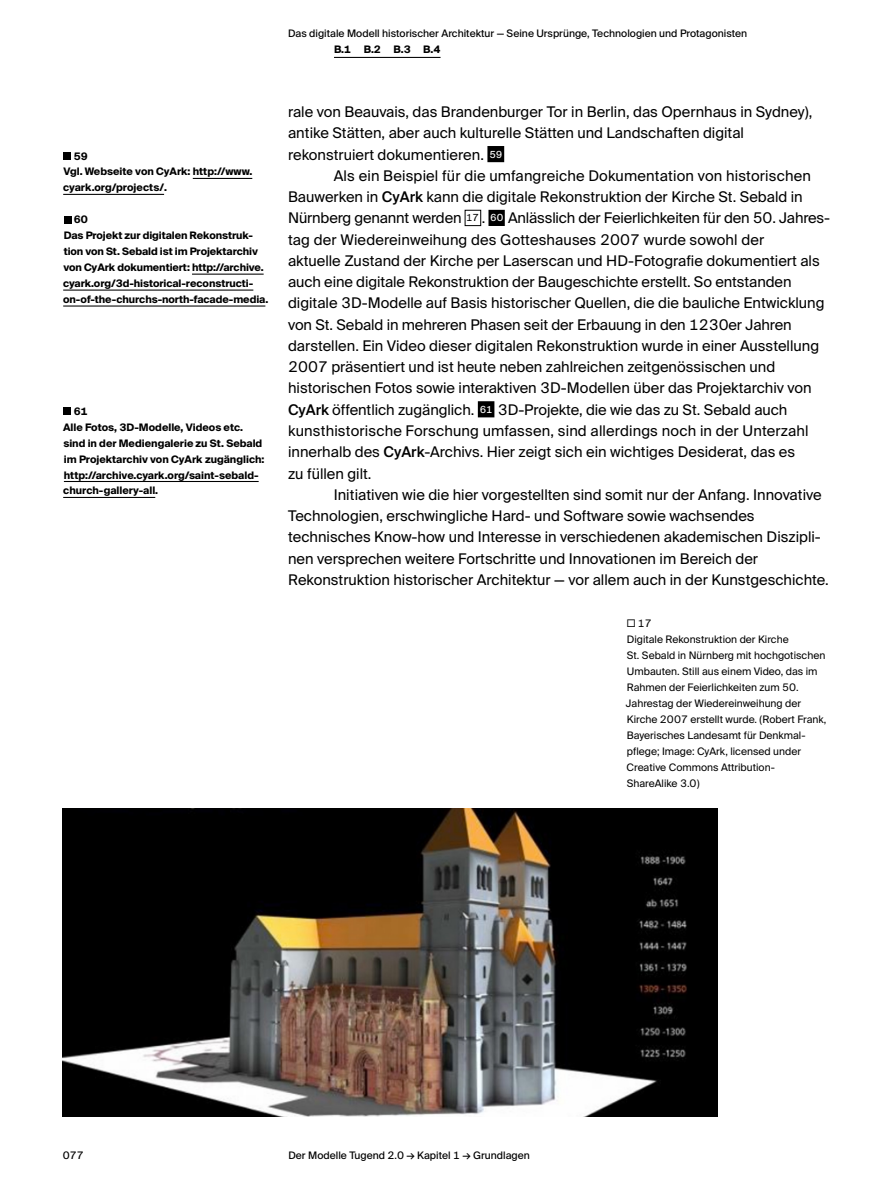
<style>
.page{position:relative;width:893px;height:1191px;background:#fff}
.page>*{position:absolute;margin:0;border:0;box-sizing:border-box;transform-origin:0 0}
.t1{font:14.7px/21.3px "Suisse Intl";color:#000}
.t2{font:700 10.35px/15.9px "Suisse Intl";color:#000}
.t3{font:10.35px/15.9px "Suisse Intl";color:#000}
.t4{font:10.35px "Suisse Intl";color:#000}
.s1{font-size:9.75px;color:#fff}
.s2{font-weight:500}
.s3{font-size:9.75px}
.s4{font-weight:300;font-size:14.1px}
</style>
<div class="page">
<hr style="left:334px;top:57px;width:107px;height:1px;background:#000">
<div style="left:487px;top:146px;width:17px;height:16px;background:#000"></div>
<div style="left:488px;top:210px;width:17px;height:16px;background:#000"></div>
<div style="left:478px;top:401px;width:16px;height:16px;background:#000"></div>
<img style="left:63px;top:808px;width:655px;height:308px">
<hr style="left:193px;top:178px;width:59px;height:1px;background:#000">
<hr style="left:63px;top:194px;width:101px;height:1px;background:#000">
<div style="left:63px;top:152px;width:8px;height:7px;background:#000"></div>
<div style="left:465px;top:210px;width:16px;height:16px;border:1px solid #000"></div>
<hr style="left:192px;top:274px;width:72px;height:1px;background:#000">
<hr style="left:63px;top:289px;width:190px;height:2px;background:#000">
<hr style="left:63px;top:305px;width:202px;height:1px;background:#000">
<div style="left:64px;top:216px;width:7px;height:7px;background:#000"></div>
<hr style="left:64px;top:481px;width:195px;height:1px;background:#000">
<hr style="left:63px;top:497px;width:92px;height:1px;background:#000">
<div style="left:63px;top:407px;width:8px;height:8px;background:#000"></div>
<p class="t4" style="left:288px;top:28px;width:461px">Das digitale Modell historischer Architektur — Seine Ursprünge, Technologien und Protagonisten</p>
<p class="t2" style="left:334px;top:42px;width:108px">B.1 B.2 B.3 B.4</p>
<p class="t2" style="left:63px;top:148px;width:191px;text-indent:11px">59<br>Vgl. Webseite von CyArk: http://www. cyark.org/projects/.</p>
<p class="t2" style="left:63px;top:212px;width:207px;text-indent:10px">60<br>Das Projekt zur digitalen Rekonstruk&shy;tion von St. Sebald ist im Projektarchiv von CyArk dokumentiert: http://archive. cyark.org/3d-historical-reconstructi&shy;on-of-the-churchs-north-facade-media.</p>
<p class="t2" style="left:63px;top:403px;width:203px;text-indent:11px">61<br>Alle Fotos, 3D-Modelle, Videos etc. sind in der Mediengalerie zu St. Sebald im Projektarchiv von CyArk zugänglich: http://archive.cyark.org/saint-sebald&shy;church-gallery-all.</p>
<p class="t1" style="left:288px;top:101px;width:526px">rale von Beauvais, das Brandenburger Tor in Berlin, das Opernhaus in Sydney), antike Stätten, aber auch kulturelle Stätten und Landschaften digital rekonstruiert dokumentieren. <span class="s1">59</span></p>
<p class="t1" style="left:288px;top:165px;width:544px;text-indent:46px">Als ein Beispiel für die umfangreiche Dokumentation von historischen Bauwerken in <span class="s2">CyArk</span> kann die digitale Rekonstruktion der Kirche St. Sebald in Nürnberg genannt werden <span class="s1">'</span><span class="s3">17</span><span class="s1">'</span>. <span class="s1">60</span> Anlässlich der Feierlichkeiten für den 50. Jahres&shy;tag der Wiedereinweihung des Gotteshauses 2007 wurde sowohl der<br>aktuelle Zustand der Kirche per Laserscan und HD-Fotografie dokumentiert als auch eine digitale Rekonstruktion der Baugeschichte erstellt. So entstanden digitale 3D-Modelle auf Basis historischer Quellen, die die bauliche Entwicklung von St. Sebald in mehreren Phasen seit der Erbauung in den 1230er Jahren darstellen. Ein Video dieser digitalen Rekonstruktion wurde in einer Ausstellung 2007 präsentiert und ist heute neben zahlreichen zeitgenössischen und historischen Fotos sowie interaktiven 3D-Modellen über das Projektarchiv von <span class="s2">CyArk</span> öffentlich zugänglich. <span class="s1">61</span> 3D-Projekte, die wie das zu St. Sebald auch kunsthistorische Forschung umfassen, sind allerdings noch in der Unterzahl innerhalb des <span class="s2">CyArk</span>-Archivs. Hier zeigt sich ein wichtiges Desiderat, das es<br>zu füllen gilt.</p>
<p class="t1" style="left:288px;top:484px;width:542px;text-indent:46px">Initiativen wie die hier vorgestellten sind somit nur der Anfang. Innovative Technologien, erschwingliche Hard- und Software sowie wachsendes technisches Know-how und Interesse in verschiedenen akademischen Diszipli&shy;nen versprechen weitere Fortschritte und Innovationen im Bereich der Rekonstruktion historischer Architektur — vor allem auch in der Kunstgeschichte.</p>
<p class="t3" style="left:626px;top:616px;width:202px"><span class="s4">□</span> 17<br>Digitale Rekonstruktion der Kirche<br>St. Sebald in Nürnberg mit hochgotischen<br>Umbauten. Still aus einem Video, das im<br>Rahmen der Feierlichkeiten zum 50.<br>Jahrestag der Wiedereinweihung der<br>Kirche 2007 erstellt wurde. (Robert Frank,<br>Bayerisches Landesamt für Denkmal&shy;pflege; Image: CyArk, licensed under<br>Creative Commons Attribution-<br>ShareAlike 3.0)</p>
<p class="t4" style="left:63px;top:1149px;width:23px">077</p>
<p class="t4" style="left:288px;top:1149px;width:243px">Der Modelle Tugend 2.0 → Kapitel 1 → Grundlagen</p>
</div>
